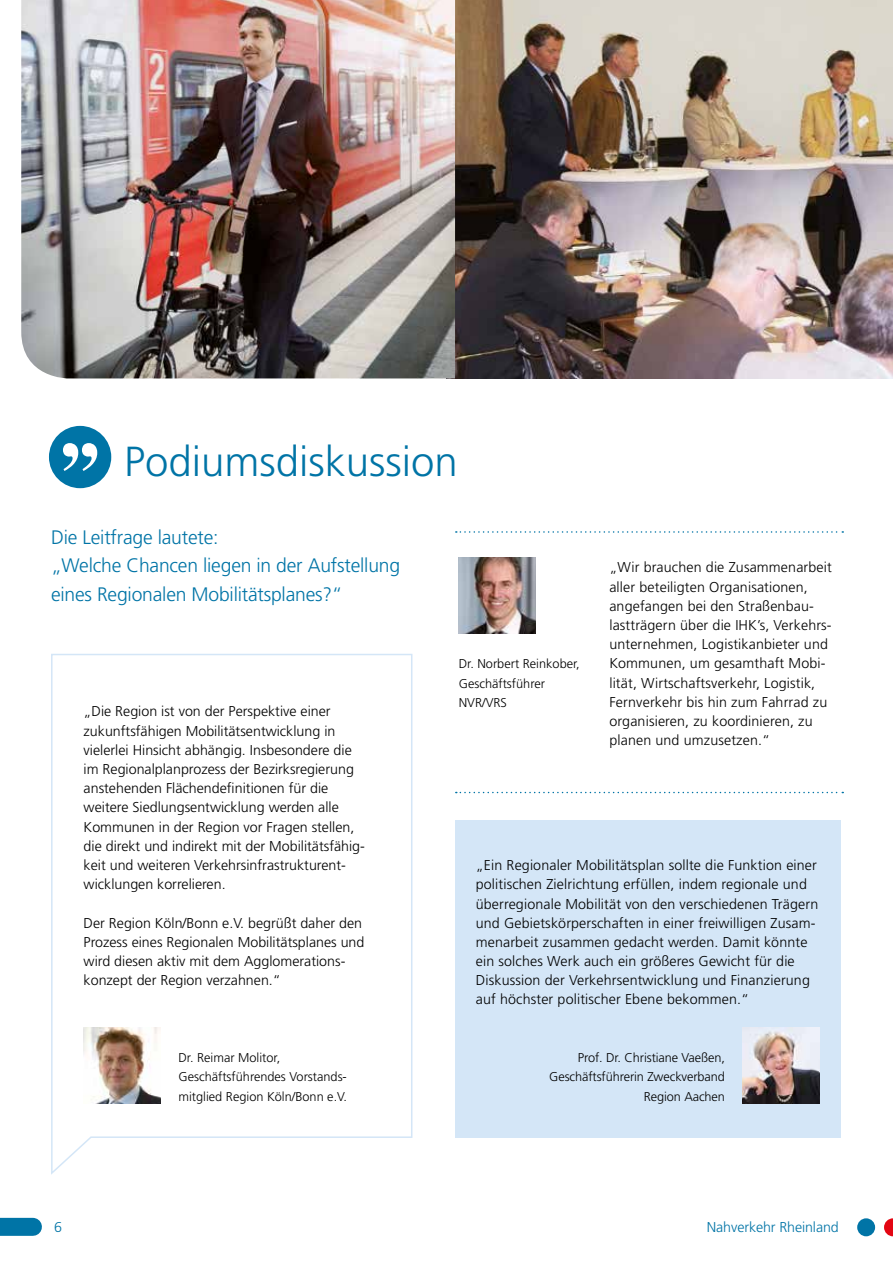
<style>
.page{position:relative;width:893px;height:1263px;background:#fff}
.page>*{position:absolute;margin:0;border:0;box-sizing:border-box;transform-origin:0 0}
.t1{font:300 42px "Frutiger LT Std";color:#0074a6}
.t2{font:300 19.5px/28.8px "Frutiger LT Std";letter-spacing:-.01em;color:#0074a6}
.t3{font:300 14.25px/19.2px "Frutiger LT Std";letter-spacing:.01em;color:#000}
.t4{font:300 14.25px "Frutiger LT Std";letter-spacing:-.005em;color:#0074a6}
.t5{font:300 12.75px/19.2px "Frutiger LT Std";color:#000}
</style>
<div class="page">
<div style="left:49px;top:426px;width:62px;height:62px;background:#0074a6;border-radius:50%"></div>
<svg style="left:63px;top:443px;width:34px;height:28px"></svg>
<svg style="left:51px;top:653px;width:362px;height:522px"></svg>
<div style="left:455px;top:820px;width:386px;height:317px;background:#d4e6f7"></div>
<img style="left:459px;top:557px;width:76px;height:77px">
<img style="left:743px;top:1027px;width:76px;height:77px">
<img style="left:84px;top:1027px;width:76px;height:77px">
<svg style="left:456px;top:792px;width:387px;height:1px"></svg>
<svg style="left:456px;top:531px;width:387px;height:2px"></svg>
<img style="left:455px;top:0;width:438px;height:378px">
<img style="left:21px;top:0;width:434px;height:378px">
<div style="left:0;top:1218px;width:33px;height:18px;background:#0074a6"></div>
<svg style="left:884px;top:1218px;width:9px;height:18px"></svg>
<div style="left:857px;top:1218px;width:18px;height:18px;background:#0074a6;border-radius:50%"></div>
<h1 class="t1" style="left:124px;top:438px;width:335px">Podiumsdiskussion</h1>
<h2 class="t2" style="left:51px;top:523px;width:351px">Die Leitfrage lautete:<br>„Welche Chancen liegen in der Aufstellung eines Regionalen Mobilitätsplanes?“</h2>
<p class="t3" style="left:84px;top:702px;width:282px">„Die Region ist von der Perspektive einer zukunftsfähigen Mobilitätsentwicklung in vielerlei Hinsicht abhängig. Insbesondere die im Regionalplanprozess der Bezirksregierung anstehenden Flächendefinitionen für die weitere Siedlungsentwicklung werden alle Kommunen in der Region vor Fragen stellen, die direkt und indirekt mit der Mobilitätsfähig&shy;keit und weiteren Verkehrsinfrastrukturent&shy;wicklungen korrelieren.</p>
<p class="t3" style="left:84px;top:913px;width:282px">Der Region Köln/Bonn e.V. begrüßt daher den Prozess eines Regionalen Mobilitätsplanes und wird diesen aktiv mit dem Agglomerations&shy;konzept der Region verzahnen.“</p>
<p class="t5" style="left:178px;top:1048px;width:170px">Dr. Reimar Molitor,<br>Geschäftsführendes Vorstands&shy;mitglied Region Köln/Bonn e.V.</p>
<p class="t5" style="left:459px;top:655px;width:122px">Dr. Norbert Reinkober,<br>Geschäftsführer<br>NVR/VRS</p>
<p class="t3" style="left:609px;top:558px;width:224px">„Wir brauchen die Zusammenarbeit aller beteiligten Organisationen, angefangen bei den Straßenbau&shy;lastträgern über die IHK’s, Verkehrs&shy;unternehmen, Logistikanbieter und Kommunen, um gesamthaft Mobi&shy;lität, Wirtschaftsverkehr, Logistik, Fernverkehr bis hin zum Fahrrad zu organisieren, zu koordinieren, zu planen und umzusetzen.“</p>
<p class="t3" style="left:476px;top:856px;width:344px">„Ein Regionaler Mobilitätsplan sollte die Funktion einer politischen Zielrichtung erfüllen, indem regionale und überregionale Mobilität von den verschiedenen Trägern und Gebietskörperschaften in einer freiwilligen Zusam&shy;menarbeit zusammen gedacht werden. Damit könnte ein solches Werk auch ein größeres Gewicht für die Diskussion der Verkehrsentwicklung und Finanzierung auf höchster politischer Ebene bekommen.“</p>
<p class="t5" style="left:549px;top:1048px;width:177px;text-align:right">Prof. Dr. Christiane Vaeßen,<br>Geschäftsführerin Zweckverband<br>Region Aachen</p>
<p class="t4" style="left:54px;top:1219px;width:9px">6</p>
<p class="t4" style="left:707px;top:1219px;width:133px">Nahverkehr Rheinland</p>
</div>
